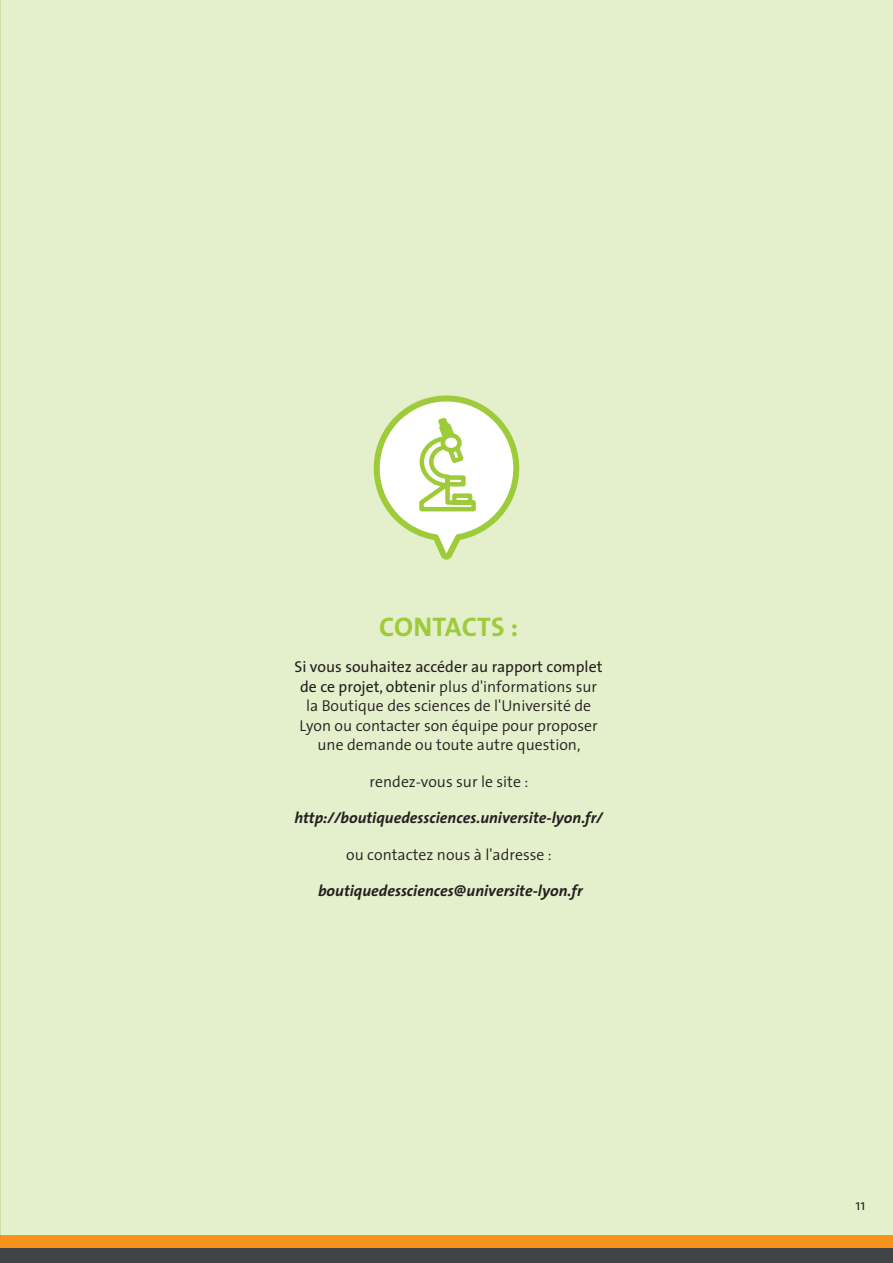
<style>
.page{position:relative;width:893px;height:1263px;background:#fff}
.page>*{position:absolute;margin:0;border:0;box-sizing:border-box;transform-origin:0 0}
._01_TITRE{font:700 27px "The Sans";color:#9ecb3a}
._01_TITRE-2{font:300 15.75px/19.5px "The Sans";color:#231f20;text-align:center}
._01_TITRE-3{font:italic 700 15.75px "The Sans";color:#231f20}
.t1{font:300 15px "The Sans";color:#231f20}
.s1{font-weight:400}
</style>
<div class="page">
<div style="left:0;top:1248px;width:893px;height:15px;background:#414446"></div>
<div style="left:0;top:1235px;width:893px;height:13px;background:#f7931d"></div>
<hr style="left:0;top:0;width:1px;height:1235px;background:#e4efcb">
<div style="left:0;top:0;width:893px;height:1234px;background:#e4efcb"></div>
<svg style="left:373px;top:395px;width:147px;height:165px"></svg>
<svg style="left:443px;top:435px;width:16px;height:15px"></svg>
<div style="left:441px;top:433px;width:21px;height:19px;border:4px solid #9ecb3a;border-radius:50%"></div>
<p class="_01_TITRE" style="left:379px;top:604px;width:140px">CONTACTS :</p>
<p class="_01_TITRE-2" style="left:294px;top:657px;width:310px"><span class="s1">Si vous souhaitez accéder au rapport complet de ce projet, obtenir</span> plus d'informations sur la Boutique des sciences de l'Université de Lyon ou contacter son équipe pour proposer une demande ou toute autre question,</p>
<p class="_01_TITRE-2" style="left:370px;top:771px;width:160px">rendez-vous sur le site :</p>
<p class="_01_TITRE-3" style="left:294px;top:805px;width:310px">http://boutiquedessciences.universite-lyon.fr/</p>
<p class="_01_TITRE-2" style="left:346px;top:844px;width:207px">ou contactez nous à l'adresse :</p>
<p class="_01_TITRE-3" style="left:318px;top:878px;width:266px">boutiquedessciences@universite-lyon.fr</p>
<p class="t1" style="left:855px;top:1193px;width:12px">11</p>
</div>
